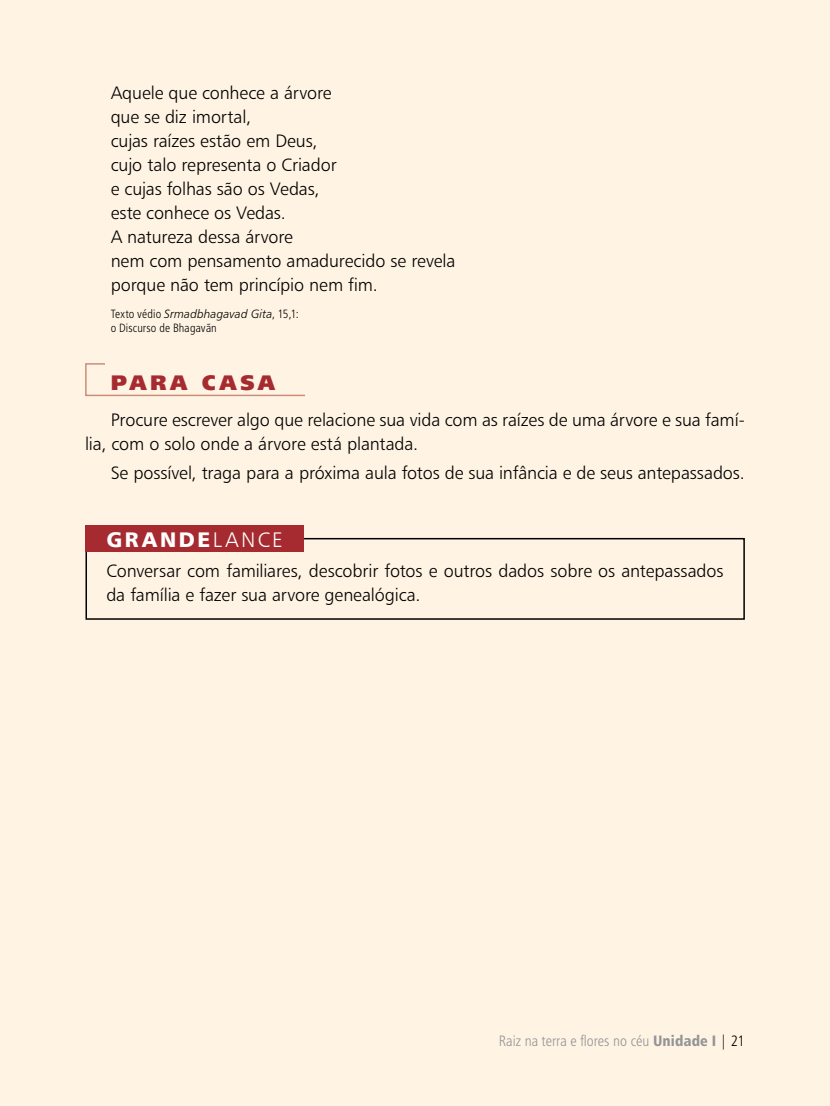
<style>
.page{position:relative;width:830px;height:1106px;background:#fff}
.page>*{position:absolute;margin:0;border:0;box-sizing:border-box;transform-origin:0 0}
.t1{font:21px "Humanist 777 BT Black B";letter-spacing:.125em;color:#fff}
.t2{font:21px "Humanist 777 BT Extra Black B";letter-spacing:.16em;color:#a62b31}
.t3{font:18px/24px "Humanist 777 BT Light B";letter-spacing:-.01em;color:#000}
.t4{font:15px "Humanist 777 BT Light Condensed B";color:#939597}
.t5{font:12px "Humanist 777 BT Light Italic B";letter-spacing:.01em;color:#000}
.t6{font:12px "Humanist 777 BT Light Condensed B";letter-spacing:.01em;color:#000}
.s1{font-family:"Humanist 777 BT Light Condensed B"}
.s2{font-family:"Humanist 777 BT Light B"}
.s3{font-family:"Humanist 777 BT Black Condensed B"}
.s4{color:#000}
</style>
<div class="page">
<div style="left:0;top:0;width:829px;height:1106px;background:#fff4e3"></div>
<svg style="left:85px;top:363px;width:220px;height:34px"></svg>
<div style="left:85px;top:538px;width:659px;height:82px;border:2px solid #000"></div>
<div style="left:85px;top:525px;width:219px;height:27px;background:#a62b31"></div>
<p class="t3" style="left:111px;top:80px;width:346px">Aquele que conhece a árvore<br>que se diz imortal,<br>cujas raízes estão em Deus,<br>cujo talo representa o Criador<br>e cujas folhas são os Vedas,<br>este conhece os Vedas.<br>A natureza dessa árvore<br>nem com pensamento amadurecido se revela porque não tem princípio nem fim.</p>
<p class="t5" style="left:111px;top:306px;width:190px"><span class="s1">Texto védio</span> Srmadbhagavad Gita<span class="s1">, 15,1:</span></p>
<p class="t6" style="left:111px;top:321px;width:108px">o Discurso de Bhagavãn</p>
<p class="t2" style="left:111px;top:369px;width:166px">PARA CASA</p>
<p class="t3" style="left:85px;top:408px;width:661px;text-indent:26px">Procure escrever algo que relacione sua vida com as raízes de uma árvore e sua famí&shy;lia, com o solo onde a árvore está plantada.</p>
<p class="t3" style="left:111px;top:460px;width:635px">Se possível, traga para a próxima aula fotos de sua infância e de seus antepassados.</p>
<p class="t1" style="left:106px;top:526px;width:178px">GRANDE<span class="s2">LANCE</span></p>
<p class="t3" style="left:106px;top:558px;width:618px">Conversar com familiares, descobrir fotos e outros dados sobre os antepassados da família e fazer sua arvore genealógica.</p>
<p class="t4" style="left:498px;top:1031px;width:247px">Raiz na terra e flores no céu <span class="s3">Unidade I</span> <span class="s4">| 21</span></p>
</div>
